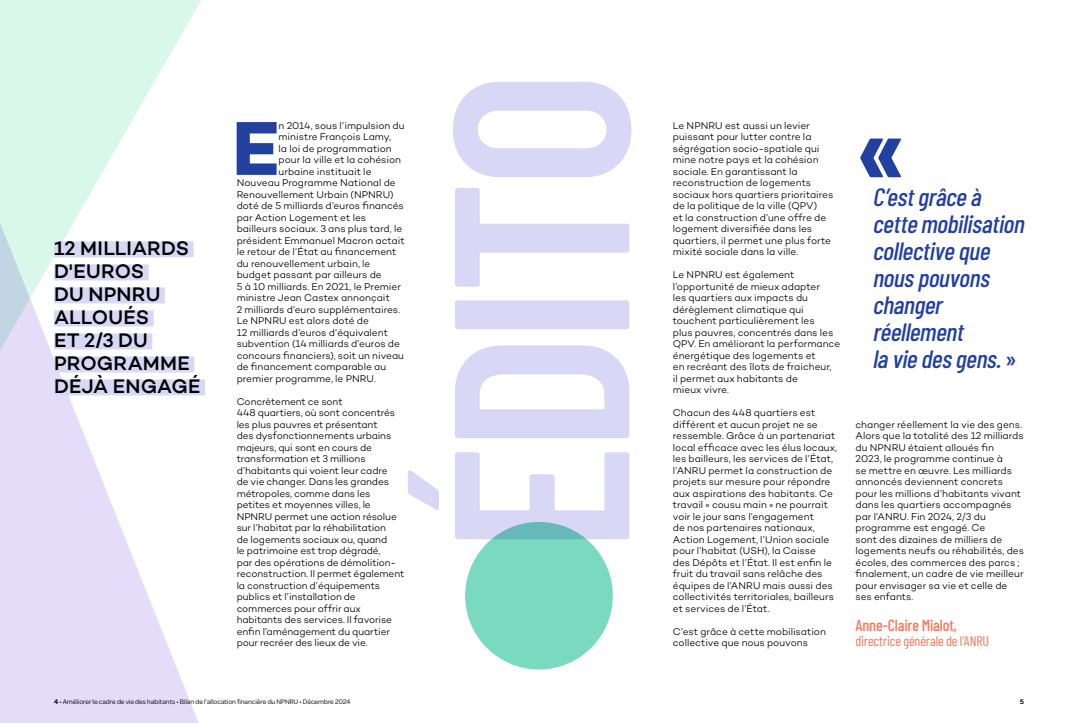
<style>
.page{position:relative;width:1078px;height:723px;background:#fff}
.page>*{position:absolute;margin:0;border:0;box-sizing:border-box;transform-origin:0 0}
.t1{font:600 249.1px "Barlow Condensed";letter-spacing:-.03em;color:#d8d8f6}
.t2{font:700 111.2px "Barlow Condensed";color:#22409e}
.t3{font:700 77.6px "Campton";color:#22409e}
.t4{font:italic 500 25px/27px "Barlow Condensed";color:#22409e}
.t5{font:500 20px/23px "Campton";letter-spacing:.01em;color:#000}
.t6{font:500 16px "Barlow Condensed";letter-spacing:-.01em;color:#fa755b}
.t7{font:14px "Barlow Condensed";letter-spacing:-.005em;color:#fa755b}
.t8{font:300 10px/11.5px "Campton";color:#000}
.t9{font:7px "Omnes";color:#000}
.t10{font:600 7px "Omnes";color:#000}
.s1{font-style:normal}
.s2{font-weight:600}
</style>
<div class="page">
<svg style="left:0;top:0;width:201px;height:187px;fill:#d9f8e9"></svg>
<svg style="left:0;top:187px;width:204px;height:536px;fill:#e4dcf8"></svg>
<div style="left:465px;top:522px;width:147px;height:147px;background:#79dac0;border-radius:50%"></div>
<div style="left:54px;top:241px;width:139px;height:16px;background:#d8d8f6"></div>
<div style="left:54px;top:264px;width:95px;height:16px;background:#d8d8f6"></div>
<div style="left:54px;top:287px;width:111px;height:16px;background:#d8d8f6"></div>
<div style="left:54px;top:310px;width:100px;height:16px;background:#d8d8f6"></div>
<div style="left:54px;top:333px;width:98px;height:16px;background:#d8d8f6"></div>
<div style="left:54px;top:356px;width:140px;height:16px;background:#d8d8f6"></div>
<div style="left:54px;top:379px;width:151px;height:16px;background:#d8d8f6"></div>
<h3 class="t5" style="left:54px;top:237px;width:148px">12 MILLIARDS<br>D'EUROS<br>DU NPNRU<br>ALLOUÉS<br>ET 2/3 DU<br>PROGRAMME<br>DÉJÀ ENGAGÉ</h3>
<h1 class="t1" style="left:362px;top:553px;width:483px;rotate:-90deg">ÉDITO</h1>
<h3 class="t3" style="left:232px;top:99px;width:49px">E</h3>
<p class="t8" style="left:278px;top:120px;width:127px">n 2014, sous l’impulsion du</p>
<p class="t8" style="left:278px;top:131px;width:114px">ministre François Lamy,</p>
<p class="t8" style="left:278px;top:143px;width:115px">la loi de programmation</p>
<p class="t8" style="left:278px;top:154px;width:124px">pour la ville et la cohésion</p>
<p class="t8" style="left:278px;top:166px;width:94px">urbaine instituait le</p>
<p class="t8" style="left:236px;top:177px;width:160px">Nouveau Programme National de</p>
<p class="t8" style="left:236px;top:189px;width:158px">Renouvellement Urbain (NPNRU)</p>
<p class="t8" style="left:236px;top:200px;width:169px">doté de 5 milliards d’euros financés</p>
<p class="t8" style="left:236px;top:212px;width:131px">par Action Logement et les</p>
<p class="t8" style="left:236px;top:223px;width:167px">bailleurs sociaux. 3 ans plus tard, le</p>
<p class="t8" style="left:236px;top:235px;width:169px">président Emmanuel Macron actait</p>
<p class="t8" style="left:236px;top:246px;width:161px">le retour de l’État au financement</p>
<p class="t8" style="left:236px;top:258px;width:135px">du renouvellement urbain, le</p>
<p class="t8" style="left:236px;top:269px;width:146px">budget passant par ailleurs de</p>
<p class="t8" style="left:236px;top:281px;width:166px">5 à 10 milliards. En 2021, le Premier</p>
<p class="t8" style="left:236px;top:292px;width:155px">ministre Jean Castex annonçait</p>
<p class="t8" style="left:236px;top:304px;width:165px">2 milliards d’euro supplémentaires.</p>
<p class="t8" style="left:236px;top:315px;width:134px">Le NPNRU est alors doté de</p>
<p class="t8" style="left:236px;top:327px;width:153px">12 milliards d’euros d’équivalent</p>
<p class="t8" style="left:236px;top:338px;width:165px">subvention (14 milliards d’euros de</p>
<p class="t8" style="left:236px;top:350px;width:169px">concours financiers), soit un niveau</p>
<p class="t8" style="left:236px;top:361px;width:151px">de financement comparable au</p>
<p class="t8" style="left:236px;top:373px;width:141px">premier programme, le PNRU.</p>
<p class="t8" style="left:236px;top:396px;width:169px">Concrètement ce sont<br>448 quartiers, où sont concentrés les plus pauvres et présentant<br>des dysfonctionnements urbains majeurs, qui sont en cours de transformation et 3 millions d’habitants qui voient leur cadre<br>de vie changer. Dans les grandes métropoles, comme dans les petites et moyennes villes, le<br>NPNRU permet une action résolue sur l’habitat par la réhabilitation<br>de logements sociaux ou, quand<br>le patrimoine est trop dégradé,<br>par des opérations de démolition&shy;reconstruction. Il permet également la construction d’équipements publics et l’installation de commerces pour offrir aux habitants des services. Il favorise enfin l’aménagement du quartier pour recréer des lieux de vie.</p>
<p class="t8" style="left:672px;top:120px;width:162px">Le NPNRU est aussi un levier puissant pour lutter contre la ségrégation socio-spatiale qui mine notre pays et la cohésion sociale. En garantissant la reconstruction de logements sociaux hors quartiers prioritaires de la politique de la ville (QPV)<br>et la construction d’une offre de logement diversifiée dans les quartiers, il permet une plus forte mixité sociale dans la ville.</p>
<p class="t8" style="left:672px;top:269px;width:169px">Le NPNRU est également l’opportunité de mieux adapter<br>les quartiers aux impacts du dérèglement climatique qui touchent particulièrement les<br>plus pauvres, concentrés dans les<br>QPV. En améliorant la performance énergétique des logements et<br>en recréant des îlots de fraicheur,<br>il permet aux habitants de<br>mieux vivre.</p>
<p class="t8" style="left:672px;top:407px;width:166px">Chacun des 448 quartiers est différent et aucun projet ne se ressemble. Grâce à un partenariat local efficace avec les élus locaux, les bailleurs, les services de l’État, l’ANRU permet la construction de projets sur mesure pour répondre aux aspirations des habitants. Ce travail « cousu main » ne pourrait voir le jour sans l’engagement<br>de nos partenaires nationaux, Action Logement, l’Union sociale pour l’habitat (USH), la Caisse<br>des Dépôts et l’État. Il est enfin le fruit du travail sans relâche des équipes de l’ANRU mais aussi des collectivités territoriales, bailleurs et services de l’État.</p>
<p class="t8" style="left:672px;top:626px;width:154px">C’est grâce à cette mobilisation collective que nous pouvons</p>
<h2 class="t2" style="left:855px;top:70px;width:53px">«</h2>
<h3 class="t4" style="left:872px;top:181px;width:159px">C’estgrâceà cettemobilisation collectiveque nouspouvons changer réellement laviedesgens.<span class="s1">»</span></h3>
<p class="t8" style="left:855px;top:419px;width:170px">changer réellement la vie des gens.<br>Alors que la totalité des 12 milliards du NPNRU étaient alloués fin<br>2023, le programme continue à<br>se mettre en œuvre. Les milliards annoncés deviennent concrets pour les millions d’habitants vivant dans les quartiers accompagnés par l’ANRU. Fin 2024, 2/3 du programme est engagé. Ce<br>sont des dizaines de milliers de logements neufs ou réhabilités, des écoles, des commerces des parcs ; finalement, un cadre de vie meilleur pour envisager sa vie et celle de ses enfants.</p>
<h3 class="t6" style="left:855px;top:614px;width:103px">Anne-Claire Mialot,</h3>
<h3 class="t7" style="left:855px;top:631px;width:135px">directrice générale de l’ANRU</h3>
<p class="t9" style="left:54px;top:697px;width:298px"><span class="s2">4</span> • Améliorer le cadre de vie des habitants • Bilan de l’allocation financière du NPNRU • Décembre 2024</p>
<p class="t10" style="left:1019px;top:697px;width:5px">5</p>
</div>
